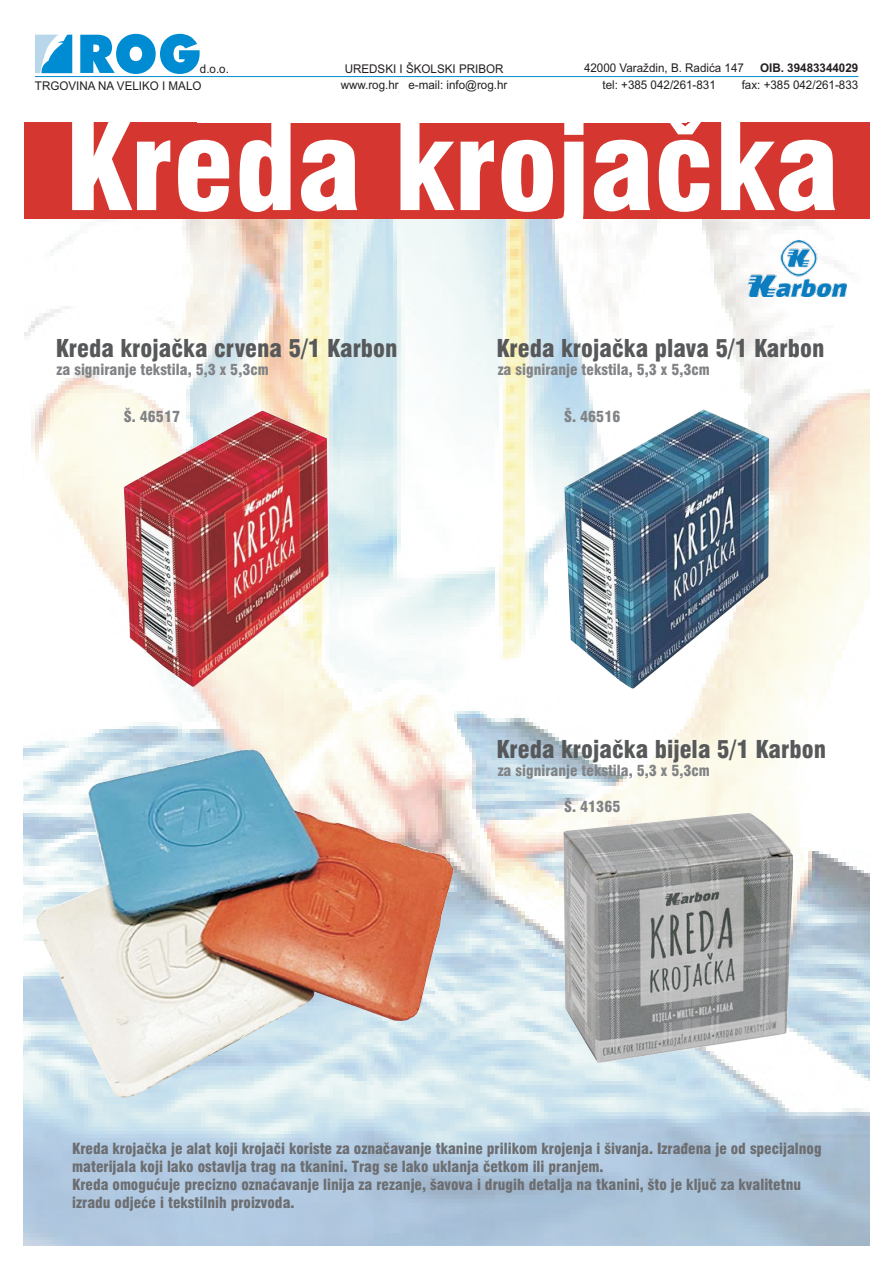
<style>
.page{position:relative;width:893px;height:1263px;background:#fff}
.page>*{position:absolute;margin:0;border:0;box-sizing:border-box;transform-origin:0 0}
.t1{font:900 condensed 121.05px "Swiss 721 BT";color:#fff}
.t2{font:900 condensed 24px "Swiss 721 BT";color:#57585a}
.t3{font:900 condensed 15px/18px "Swiss 721 BT";color:#6c6d70}
.t4{font:900 condensed 15px "Swiss 721 BT";color:#808285}
.t5{font:12px "Arial";color:#231f20}
.t6{font:700 12px "Arial";color:#231f20}
</style>
<div class="page">
<img style="left:797px;top:76px;width:73px;height:1170px">
<svg style="left:58px;top:35px;width:14px;height:38px"></svg>
<img style="left:40px;top:35px;width:18px;height:38px">
<svg style="left:80px;top:34px;width:120px;height:40px"></svg>
<hr style="left:35px;top:76px;width:823px;height:1px;background:#008cd2">
<img style="left:24px;top:219px;width:845px;height:1026px">
<div style="left:24px;top:122px;width:845px;height:97px;background:#d53730"></div>
<img style="left:749px;top:240px;width:97px;height:56px">
<img style="left:124px;top:411px;width:205px;height:276px">
<img style="left:564px;top:409px;width:205px;height:280px">
<img style="left:564px;top:813px;width:229px;height:250px">
<img style="left:37px;top:749px;width:416px;height:348px">
<p class="t5" style="left:200px;top:65px;width:31px">d.o.o.</p>
<p class="t5" style="left:345px;top:64px;width:160px">UREDSKI I ŠKOLSKI PRIBOR</p>
<p class="t5" style="left:584px;top:63px;width:161px">42000 Varaždin, B. Radiãa 147</p>
<p class="t6" style="left:760px;top:63px;width:100px">OIB. 39483344029</p>
<p class="t5" style="left:35px;top:81px;width:168px">TRGOVINA NA VELIKO I MALO</p>
<p class="t5" style="left:341px;top:81px;width:168px">www.rog.hr e-mail: info@rog.hr</p>
<p class="t5" style="left:602px;top:81px;width:115px">tel: +385 042/261-831</p>
<p class="t5" style="left:742px;top:81px;width:118px">fax: +385 042/261-833</p>
<h1 class="t1" style="left:65px;top:118px;width:776px">Kreda krojaèka</h1>
<h2 class="t2" style="left:56px;top:338px;width:343px">Kreda krojaèka crvena 5/1 Karbon</h2>
<h2 class="t2" style="left:497px;top:338px;width:329px">Kreda krojaèka plava 5/1 Karbon</h2>
<p class="t4" style="left:57px;top:364px;width:214px">za signiranje tekstila, 5,3 x 5,3cm</p>
<p class="t4" style="left:498px;top:364px;width:214px">za signiranje tekstila, 5,3 x 5,3cm</p>
<p class="t4" style="left:124px;top:411px;width:58px">Š. 46517</p>
<p class="t4" style="left:564px;top:411px;width:58px">Š. 46516</p>
<h2 class="t2" style="left:497px;top:740px;width:331px">Kreda krojaèka bijela 5/1 Karbon</h2>
<p class="t4" style="left:498px;top:764px;width:214px">za signiranje tekstila, 5,3 x 5,3cm</p>
<p class="t4" style="left:564px;top:800px;width:58px">Š. 41365</p>
<p class="t3" style="left:72px;top:1141px;width:751px">Kreda krojaèka je alat koji krojaèi koriste za oznaèavanje tkanine prilikom krojenja i šivanja. Izraðena je od specijalnog materijala koji lako ostavlja trag na tkanini. Trag se lako uklanja èetkom ili pranjem.<br>Kreda omoguæuje precizno oznaæavanje linija za rezanje, šavova i drugih detalja na tkanini, što je kljuè za kvalitetnu izradu odjeæe i tekstilnih proizvoda.</p>
</div>
